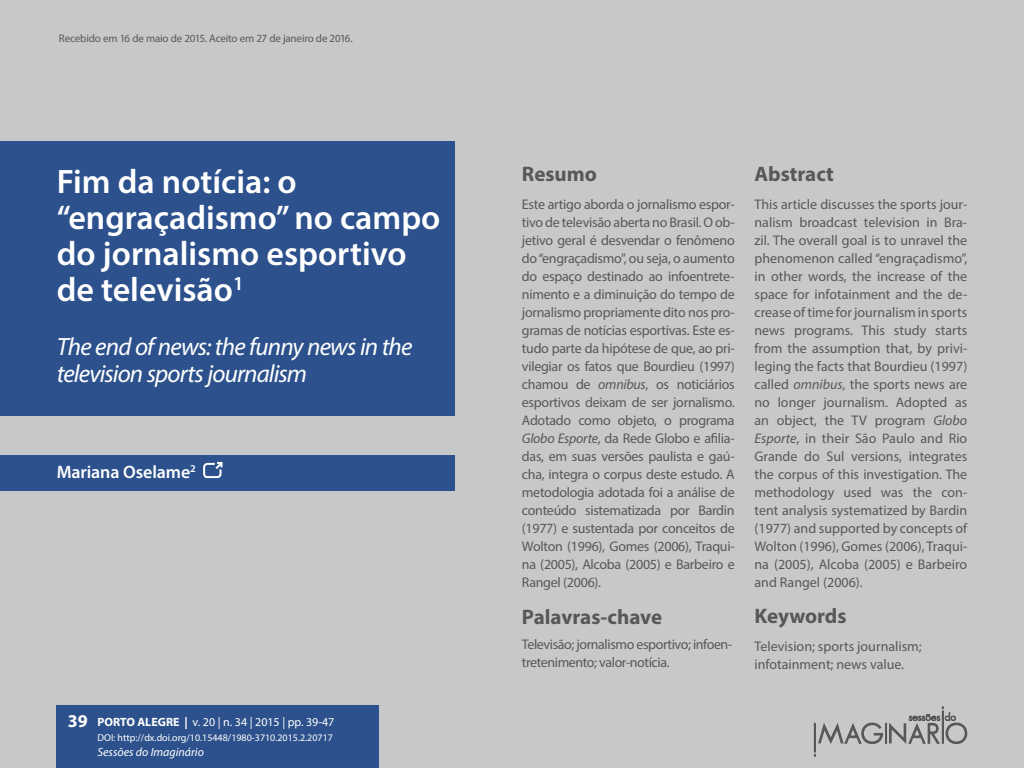
<style>
.page{position:relative;width:1024px;height:768px;background:#c7c8ca}
.page>*{position:absolute;margin:0;border:0;box-sizing:border-box;transform-origin:0 0}
.t1{font:600 34px/36px "Myriad Pro";color:#fff}
.t2{font:italic 25px/27px "Myriad Pro";letter-spacing:-.03em;color:#fff}
.t3{font:700 21px "Myriad Pro";color:#57585a}
.t4{font:600 18px "Myriad Pro";letter-spacing:-.01em;color:#fff}
.t5{font:14px/18px "Myriad Pro";letter-spacing:-.02em;color:#57585a;text-align:justify}
.t6{font:14px/18px "Myriad Pro";color:#57585a}
.t7{font:12px "Myriad Pro";color:#fff}
.t8{font:italic 12px "Myriad Pro";color:#fff}
.t9{font:11px "Myriad Pro";letter-spacing:-.015em;color:#57585a}
.t10{font:10px "Myriad Pro";color:#fff}
.s1{font-weight:700;font-size:18px}
.s2{font-weight:700}
.s3{font-style:italic}
</style>
<div class="page">
<svg style="left:814px;top:706px;width:154px;height:51px"></svg>
<div style="left:0;top:141px;width:454px;height:275px;background:#2c518c"></div>
<div style="left:0;top:455px;width:454px;height:36px;background:#2c518c"></div>
<svg style="left:203px;top:461px;width:20px;height:18px"></svg>
<div style="left:57px;top:706px;width:322px;height:62px;background:#2c518c"></div>
<p class="t9" style="left:59px;top:31px;width:295px">Recebido em 16 de maio de 2015. Aceito em 27 de janeiro de 2016.</p>
<h1 class="t1" style="left:57px;top:163px;width:385px">Fim da notícia: o “engraçadismo” no campo do jornalismo esportivo de televisão<sup>1</sup></h1>
<h2 class="t2" style="left:57px;top:333px;width:357px">The end of news: the funny news in the television sports journalism</h2>
<p class="t4" style="left:57px;top:461px;width:140px">Mariana Oselame<sup>2</sup></p>
<p class="t7" style="left:68px;top:715px;width:268px"><span class="s1">39</span> <span class="s2">PORTO ALEGRE |</span> v. 20 | n. 34 | 2015 | pp. 39-47</p>
<p class="t10" style="left:97px;top:732px;width:237px">DOI: http://dx.doi.org/10.15448/1980-3710.2015.2.20717</p>
<p class="t8" style="left:97px;top:745px;width:108px">Sessões do Imaginário</p>
<h3 class="t3" style="left:522px;top:160px;width:77px">Resumo</h3>
<h3 class="t3" style="left:755px;top:160px;width:81px">Abstract</h3>
<p class="t5" style="left:522px;top:195px;width:214px">Este artigo aborda o jornalismo espor&shy;tivo de televisão aberta no Brasil. O ob&shy;jetivo geral é desvendar o fenômeno do “engraçadismo”, ou seja, o aumento do espaço destinado ao infoentrete&shy;nimento e a diminuição do tempo de jornalismo propriamente dito nos pro&shy;gramas de notícias esportivas. Este es&shy;tudo parte da hipótese de que, ao pri&shy;vilegiar os fatos que Bourdieu (1997) chamou de <span class="s3">omnibus</span>, os noticiários esportivos deixam de ser jornalismo.<br>Adotado como objeto, o programa <span class="s3">Globo Esporte</span>, da Rede Globo e afilia&shy;das, em suas versões paulista e gaú&shy;cha, integra o corpus deste estudo. A metodologia adotada foi a análise de conteúdo sistematizada por Bardin (1977) e sustentada por conceitos de Wolton (1996), Gomes (2006), Traqui&shy;na (2005), Alcoba (2005) e Barbeiro e Rangel (2006).</p>
<p class="t5" style="left:755px;top:195px;width:214px">This article discusses the sports jour&shy;nalism broadcast television in Bra&shy;zil. The overall goal is to unravel the phenomenon called “engraçadismo”, in other words, the increase of the space for infotainment and the de&shy;crease of time for journalism in sports news programs. This study starts from the assumption that, by privi&shy;leging the facts that Bourdieu (1997) called <span class="s3">omnibus</span>, the sports news are no longer journalism. Adopted as an object, the TV program <span class="s3">Globo Esporte</span>, in their São Paulo and Rio Grande do Sul versions, integrates the corpus of this investigation. The methodology used was the con&shy;tent analysis systematized by Bardin (1977) and supported by concepts of Wolton (1996), Gomes (2006), Traqui&shy;na (2005), Alcoba (2005) e Barbeiro and Rangel (2006).</p>
<h3 class="t3" style="left:522px;top:603px;width:142px">Palavras-chave</h3>
<h3 class="t3" style="left:755px;top:602px;width:94px">Keywords</h3>
<p class="t5" style="left:522px;top:635px;width:212px">Televisão; jornalismo esportivo; infoen&shy;tretenimento; valor-notícia.</p>
<p class="t6" style="left:755px;top:637px;width:169px">Television; sports journalism; infotainment; news value.</p>
</div>
